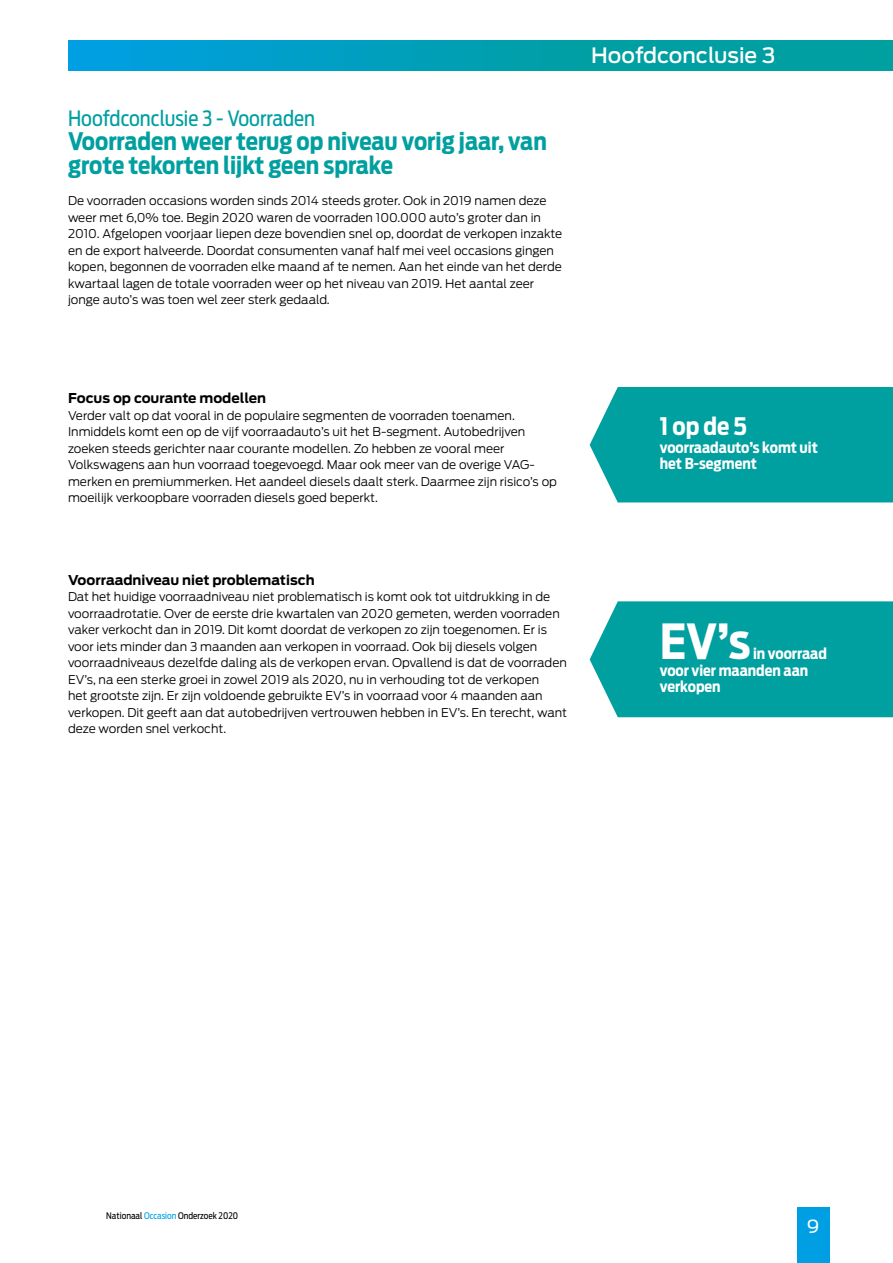
<style>
.page{position:relative;width:893px;height:1263px;background:#fff}
.page>*{position:absolute;margin:0;border:0;box-sizing:border-box;transform-origin:0 0}
.t1{font:700 48px "Antenna Cond";color:#fff}
.t2{font:700 24px/24px "Antenna Cond";color:#009fa0}
.t3{font:700 24px "Antenna Cond";color:#fff}
.t4{font:21px "Antenna Cond";color:#009fa0}
.t5{font:500 21px "Antenna";color:#fff}
.t6{font:18px "Antenna";color:#fff}
.t7{font:700 15px/16.5px "Antenna Cond";color:#fff}
.t8{font:700 13.5px "Antenna";color:#000}
.t9{font:300 12px/16.5px "Antenna";color:#000}
.t10{font:9px "Antenna Cond";color:#000}
.s1{color:#009fe3}
</style>
<div class="page">
<div style="left:68px;top:41px;width:825px;height:30px;background:linear-gradient(to right,#009fdc,#009f92)"></div>
<div style="left:797px;top:1208px;width:32px;height:55px;background:#009fe3"></div>
<div style="left:590px;top:601px;width:303px;height:116px;background:#009fa0"></div>
<div style="left:590px;top:387px;width:303px;height:115px;background:#009fa0"></div>
<h3 class="t4" style="left:68px;top:105px;width:249px">Hoofdconclusie 3 - Voorraden</h3>
<h2 class="t2" style="left:68px;top:129px;width:480px">Voorraden weer terug op niveau vorig jaar, van grote tekorten lijkt geen sprake</h2>
<p class="t9" style="left:68px;top:193px;width:496px">De voorraden occasions worden sinds 2014 steeds groter. Ook in 2019 namen deze weer met 6,0% toe. Begin 2020 waren de voorraden 100.000 auto’s groter dan in 2010. Afgelopen voorjaar liepen deze bovendien snel op, doordat de verkopen inzakte en de export halveerde. Doordat consumenten vanaf half mei veel occasions gingen kopen, begonnen de voorraden elke maand af te nemen. Aan het einde van het derde kwartaal lagen de totale voorraden weer op het niveau van 2019. Het aantal zeer jonge auto’s was toen wel zeer sterk gedaald.</p>
<h3 class="t5" style="left:591px;top:43px;width:186px">Hoofdconclusie 3</h3>
<p class="t8" style="left:68px;top:390px;width:199px">Focus op courante modellen</p>
<p class="t9" style="left:68px;top:407px;width:490px">Verder valt op dat vooral in de populaire segmenten de voorraden toenamen.<br>Inmiddels komt een op de vijf voorraadauto’s uit het B-segment. Autobedrijven zoeken steeds gerichter naar courante modellen. Zo hebben ze vooral meer Volkswagens aan hun voorraad toegevoegd. Maar ook meer van de overige VAG&shy;merken en premiummerken. Het aandeel diesels daalt sterk. Daarmee zijn risico’s op moeilijk verkoopbare voorraden diesels goed beperkt.</p>
<p class="t8" style="left:68px;top:572px;width:248px">Voorraadniveau niet problematisch</p>
<p class="t9" style="left:68px;top:589px;width:501px">Dat het huidige voorraadniveau niet problematisch is komt ook tot uitdrukking in de voorraadrotatie. Over de eerste drie kwartalen van 2020 gemeten, werden voorraden vaker verkocht dan in 2019. Dit komt doordat de verkopen zo zijn toegenomen. Er is voor iets minder dan 3 maanden aan verkopen in voorraad. Ook bij diesels volgen voorraadniveaus dezelfde daling als de verkopen ervan. Opvallend is dat de voorraden EV’s, na een sterke groei in zowel 2019 als 2020, nu in verhouding tot de verkopen<br>het grootste zijn. Er zijn voldoende gebruikte EV’s in voorraad voor 4 maanden aan verkopen. Dit geeft aan dat autobedrijven vertrouwen hebben in EV’s. En terecht, want deze worden snel verkocht.</p>
<h2 class="t3" style="left:660px;top:412px;width:89px">1 op de 5</h2>
<p class="t7" style="left:660px;top:439px;width:160px">voorraadauto’s komt uit het B-segment</p>
<h1 class="t1" style="left:660px;top:613px;width:92px">EV’s</h1>
<p class="t7" style="left:660px;top:645px;width:169px;text-indent:93px">in voorraad voor vier maanden aan verkopen</p>
<p class="t10" style="left:106px;top:1210px;width:133px">Nationaal <span class="s1">Occasion</span> Onderzoek 2020</p>
<h3 class="t6" style="left:807px;top:1216px;width:14px">9</h3>
</div>
